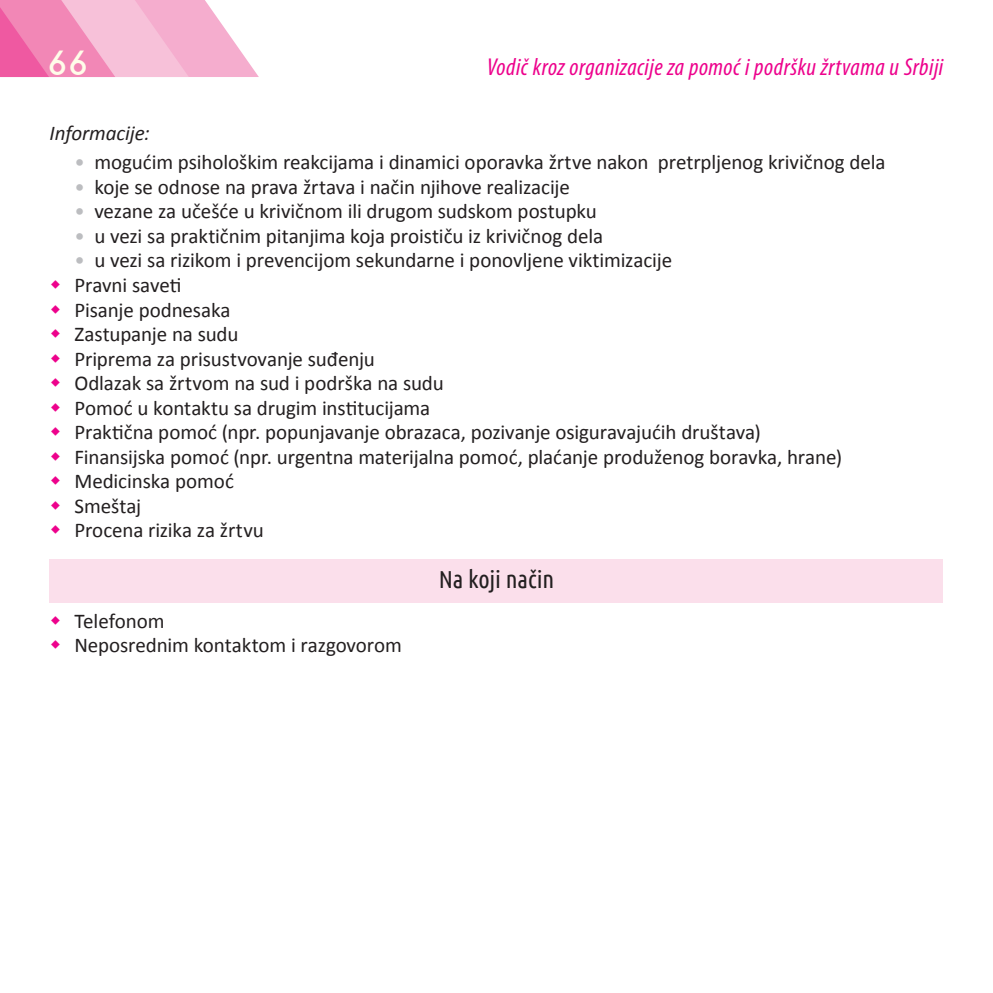
<style>
.page{position:relative;width:993px;height:993px;background:#fff}
.page>*{position:absolute;margin:0;border:0;box-sizing:border-box;transform-origin:0 0}
.t1{font:33.25px "Aqua Grotesque";color:#fffde9}
.t2{font:italic condensed 24.5px "Myriad Pro";letter-spacing:.02em;color:#ed028c}
.t3{font:24.5px "Ubuntu Condensed";letter-spacing:-.01em;color:#231f20}
.t4{font:21px/24.5px "Calibri";letter-spacing:-.005em;color:#231f20}
.t5{font:italic 21px "Calibri";letter-spacing:-.005em;color:#231f20}
.s1{color:#bcbdc0}
</style>
<div class="page">
<svg style="left:0;top:0;width:259px;height:77px;background:#f5aacc"></svg>
<div style="left:50px;top:559px;width:893px;height:43px;background:#fbdfeb"></div>
<h1 class="t1" style="left:47px;top:45px;width:43px">66</h1>
<p class="t2" style="left:486px;top:52px;width:458px">Vodič kroz organizacije za pomoć i podršku žrtvama u Srbiji</p>
<p class="t5" style="left:50px;top:118px;width:101px">Informacije:</p>
<p class="t4" style="left:74px;top:150px;width:812px"><span class="s1">•</span> mogućim psihološkim reakcijama i dinamici oporavka žrtve nakon pretrpljenog krivičnog dela</p>
<p class="t4" style="left:74px;top:175px;width:497px"><span class="s1">•</span> koje se odnose na prava žrtava i način njihove realizacije</p>
<p class="t4" style="left:74px;top:199px;width:524px"><span class="s1">•</span> vezane za učešće u krivičnom ili drugom sudskom postupku</p>
<p class="t4" style="left:74px;top:224px;width:530px"><span class="s1">•</span> u vezi sa praktičnim pitanjima koja proističu iz krivičnog dela</p>
<p class="t4" style="left:74px;top:248px;width:768px"><span class="s1">•</span> u vezi sa rizikom i prevencijom sekundarne i ponovljene viktimizacije<br>Pravni saveti<br>Pisanje podnesaka<br>Zastupanje na sudu<br>Priprema za prisustvovanje suđenju<br>Odlazak sa žrtvom na sud i podrška na sudu<br>Pomoć u kontaktu sa drugim institucijama<br>Praktična pomoć (npr. popunjavanje obrazaca, pozivanje osiguravajućih društava)<br>Finansijska pomoć (npr. urgentna materijalna pomoć, plaćanje produženog boravka, hrane)<br>Medicinska pomoć<br>Smeštaj<br>Procena rizika za žrtvu</p>
<p class="t3" style="left:438px;top:564px;width:117px">Na koji način</p>
<p class="t4" style="left:74px;top:608px;width:329px">Telefonom<br>Neposrednim kontaktom i razgovorom</p>
</div>
